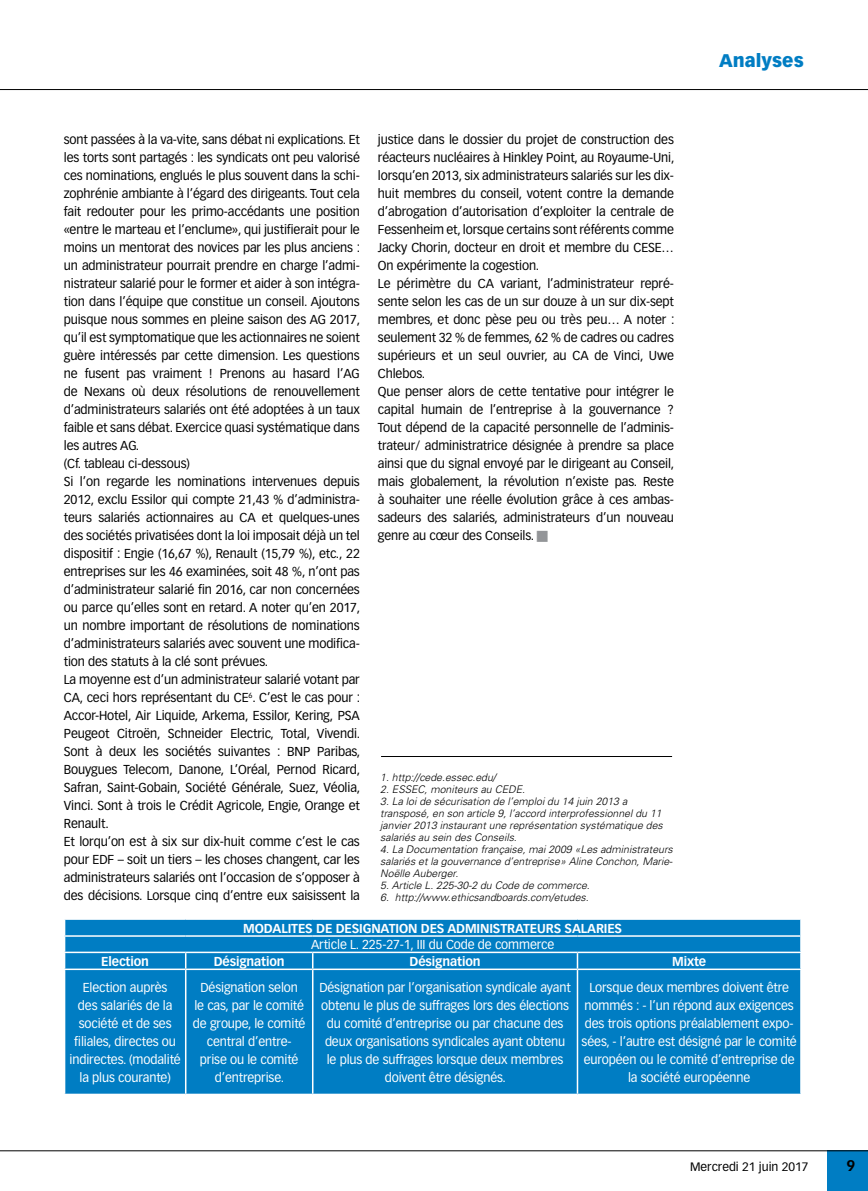
<style>
.page{position:relative;width:868px;height:1191px;background:#fff}
.page>*{position:absolute;margin:0;border:0;box-sizing:border-box;transform-origin:0 0}
.t1{font:900 18px "Vectora LH";color:#007dc3}
.t2{font:700 15px "Vectora LH";color:#000}
.t3{font:12.75px/18px "Vectora LH";letter-spacing:-.01em;color:#000}
.t4{font:12.75px/18px "Vectora LH";letter-spacing:-.01em;color:#fff;text-align:center}
.t5{font:700 12.75px "Vectora LH";letter-spacing:-.01em;color:#fff}
.t6{font:12px "Vectora LH";color:#000}
.t7{font:italic 300 10.5px/12px "Univers";color:#000}
.s1{color:#939598}
</style>
<div class="page">
<hr style="left:0;top:89px;width:867px;height:1px;background:#000">
<div style="left:827px;top:1150px;width:40px;height:41px;background:#007dc3"></div>
<hr style="left:0;top:1150px;width:867px;height:1px;background:#000">
<hr style="left:381px;top:756px;width:291px;height:1px;background:#000">
<div style="left:65px;top:920px;width:735px;height:173px;background:#007dc3"></div>
<hr style="left:64px;top:935px;width:122px;height:1px;background:#fff">
<hr style="left:186px;top:935px;width:127px;height:1px;background:#fff">
<hr style="left:313px;top:935px;width:264px;height:1px;background:#fff">
<hr style="left:577px;top:935px;width:224px;height:1px;background:#fff">
<hr style="left:64px;top:951px;width:122px;height:2px;background:#fff">
<hr style="left:186px;top:951px;width:127px;height:2px;background:#fff">
<svg style="left:185px;top:953px;width:1px;height:15px"></svg>
<hr style="left:313px;top:951px;width:264px;height:2px;background:#fff">
<svg style="left:312px;top:953px;width:1px;height:15px"></svg>
<hr style="left:577px;top:951px;width:224px;height:2px;background:#fff">
<svg style="left:576px;top:953px;width:2px;height:15px"></svg>
<svg style="left:800px;top:920px;width:1px;height:48px"></svg>
<hr style="left:64px;top:968px;width:122px;height:2px;background:#fff">
<hr style="left:186px;top:968px;width:127px;height:2px;background:#fff">
<hr style="left:185px;top:970px;width:1px;height:123px;background:#fff">
<hr style="left:313px;top:968px;width:264px;height:2px;background:#fff">
<hr style="left:312px;top:970px;width:1px;height:123px;background:#fff">
<hr style="left:577px;top:968px;width:224px;height:2px;background:#fff">
<hr style="left:576px;top:970px;width:2px;height:123px;background:#fff">
<p class="t3" style="left:64px;top:131px;width:298px">sont passées à la va-vite, sans débat ni explications. Et les torts sont partagés : les syndicats ont peu valorisé ces nominations, englués le plus souvent dans la schi&shy;zophrénie ambiante à l’égard des dirigeants. Tout cela fait redouter pour les primo-accédants une position «entre le marteau et l’enclume», qui justifierait pour le moins un mentorat des novices par les plus anciens : un administrateur pourrait prendre en charge l’admi&shy;nistrateur salarié pour le former et aider à son intégra&shy;tion dans l’équipe que constitue un conseil. Ajoutons puisque nous sommes en pleine saison des AG 2017, qu’il est symptomatique que les actionnaires ne soient guère intéressés par cette dimension. Les questions ne fusent pas vraiment ! Prenons au hasard l’AG de Nexans où deux résolutions de renouvellement d’administrateurs salariés ont été adoptées à un taux faible et sans débat. Exercice quasi systématique dans les autres AG.<br>(Cf. tableau ci-dessous)<br>Si l’on regarde les nominations intervenues depuis 2012, exclu Essilor qui compte 21,43 % d’administra&shy;teurs salariés actionnaires au CA et quelques-unes des sociétés privatisées dont la loi imposait déjà un tel dispositif : Engie (16,67 %), Renault (15,79 %), etc., 22 entreprises sur les 46 examinées, soit 48 %, n’ont pas d’administrateur salarié fin 2016, car non concernées ou parce qu’elles sont en retard. A noter qu’en 2017, un nombre important de résolutions de nominations d’administrateurs salariés avec souvent une modifica&shy;tion des statuts à la clé sont prévues.<br>La moyenne est d’un administrateur salarié votant par CA, ceci hors représentant du CE<sup>6</sup>. C’est le cas pour :<br>Accor-Hotel, Air Liquide, Arkema, Essilor, Kering, PSA Peugeot Citroën, Schneider Electric, Total, Vivendi.<br>Sont à deux les sociétés suivantes : BNP Paribas, Bouygues Telecom, Danone, L’Oréal, Pernod Ricard, Safran, Saint-Gobain, Société Générale, Suez, Véolia, Vinci. Sont à trois le Crédit Agricole, Engie, Orange et Renault.<br>Et lorqu’on est à six sur dix-huit comme c’est le cas pour EDF – soit un tiers – les choses changent, car les administrateurs salariés ont l’occasion de s’opposer à des décisions. Lorsque cinq d’entre eux saisissent la</p>
<p class="t3" style="left:378px;top:131px;width:298px">justice dans le dossier du projet de construction des réacteurs nucléaires à Hinkley Point, au Royaume-Uni, lorsqu’en 2013, six administrateurs salariés sur les dix&shy;huit membres du conseil, votent contre la demande d’abrogation d’autorisation d’exploiter la centrale de Fessenheim et, lorsque certains sont référents comme Jacky Chorin, docteur en droit et membre du CESE… On expérimente la cogestion.<br>Le périmètre du CA variant, l’administrateur repré&shy;sente selon les cas de un sur douze à un sur dix-sept membres, et donc pèse peu ou très peu… A noter : seulement 32 % de femmes, 62 % de cadres ou cadres supérieurs et un seul ouvrier, au CA de Vinci, Uwe Chlebos.<br>Que penser alors de cette tentative pour intégrer le capital humain de l’entreprise à la gouvernance ?<br>Tout dépend de la capacité personnelle de l’adminis&shy;trateur/ administratrice désignée à prendre sa place ainsi que du signal envoyé par le dirigeant au Conseil, mais globalement, la révolution n’existe pas. Reste à souhaiter une réelle évolution grâce à ces ambas&shy;sadeurs des salariés, administrateurs d’un nouveau genre au cœur des Conseils. <span class="s1">■</span></p>
<p class="t7" style="left:380px;top:771px;width:117px">1. http://cede.essec.edu/</p>
<p class="t7" style="left:380px;top:783px;width:146px">2. ESSEC, moniteurs au CEDE.</p>
<p class="t7" style="left:380px;top:795px;width:284px">3. La loi de sécurisation de l’emploi du 14 juin 2013 a transposé, en son article 9, l’accord interprofessionnel du 11 janvier 2013 instaurant une représentation systématique des salariés au sein des Conseils.</p>
<p class="t7" style="left:380px;top:843px;width:294px;text-align:justify">4. La Documentation française, mai 2009 «Les administrateurs salariés et la gouvernance d’entreprise» Aline Conchon, Marie-Noëlle Auberger.</p>
<p class="t7" style="left:380px;top:879px;width:211px">5. Article L. 225-30-2 du Code de commerce.</p>
<p class="t7" style="left:380px;top:891px;width:210px">6. http://www.ethicsandboards.com/etudes.</p>
<p class="t5" style="left:243px;top:920px;width:380px">MODALITES DE DESIGNATION DES ADMINISTRATEURS SALARIES</p>
<p class="t4" style="left:311px;top:935px;width:245px">Article L. 225-27-1, III du Code de commerce</p>
<h1 class="t1" style="left:719px;top:49px;width:86px">Analyses</h1>
<p class="t5" style="left:101px;top:953px;width:49px">Election</p>
<p class="t5" style="left:214px;top:953px;width:72px">Désignation</p>
<p class="t5" style="left:409px;top:953px;width:72px">Désignation</p>
<p class="t5" style="left:672px;top:953px;width:36px">Mixte</p>
<p class="t4" style="left:69px;top:978px;width:113px">Election auprès<br>des salariés de la société et de ses filiales, directes ou indirectes. (modalité la plus courante)</p>
<p class="t4" style="left:193px;top:978px;width:114px">Désignation selon<br>le cas, par le comité de groupe, le comité central d’entre&shy;prise ou le comité d’entreprise.</p>
<p class="t4" style="left:319px;top:978px;width:253px">Désignation par l’organisation syndicale ayant obtenu le plus de suffrages lors des élections du comité d’entreprise ou par chacune des deux organisations syndicales ayant obtenu le plus de suffrages lorsque deux membres doivent être désignés.</p>
<p class="t4" style="left:581px;top:978px;width:217px">Lorsque deux membres doivent être nommés : - l’un répond aux exigences des trois options préalablement expo&shy;sées, - l’autre est désigné par le comité européen ou le comité d’entreprise de la société européenne</p>
<p class="t6" style="left:690px;top:1159px;width:120px">Mercredi 21 juin 2017</p>
<p class="t2" style="left:846px;top:1156px;width:10px">9</p>
</div>
